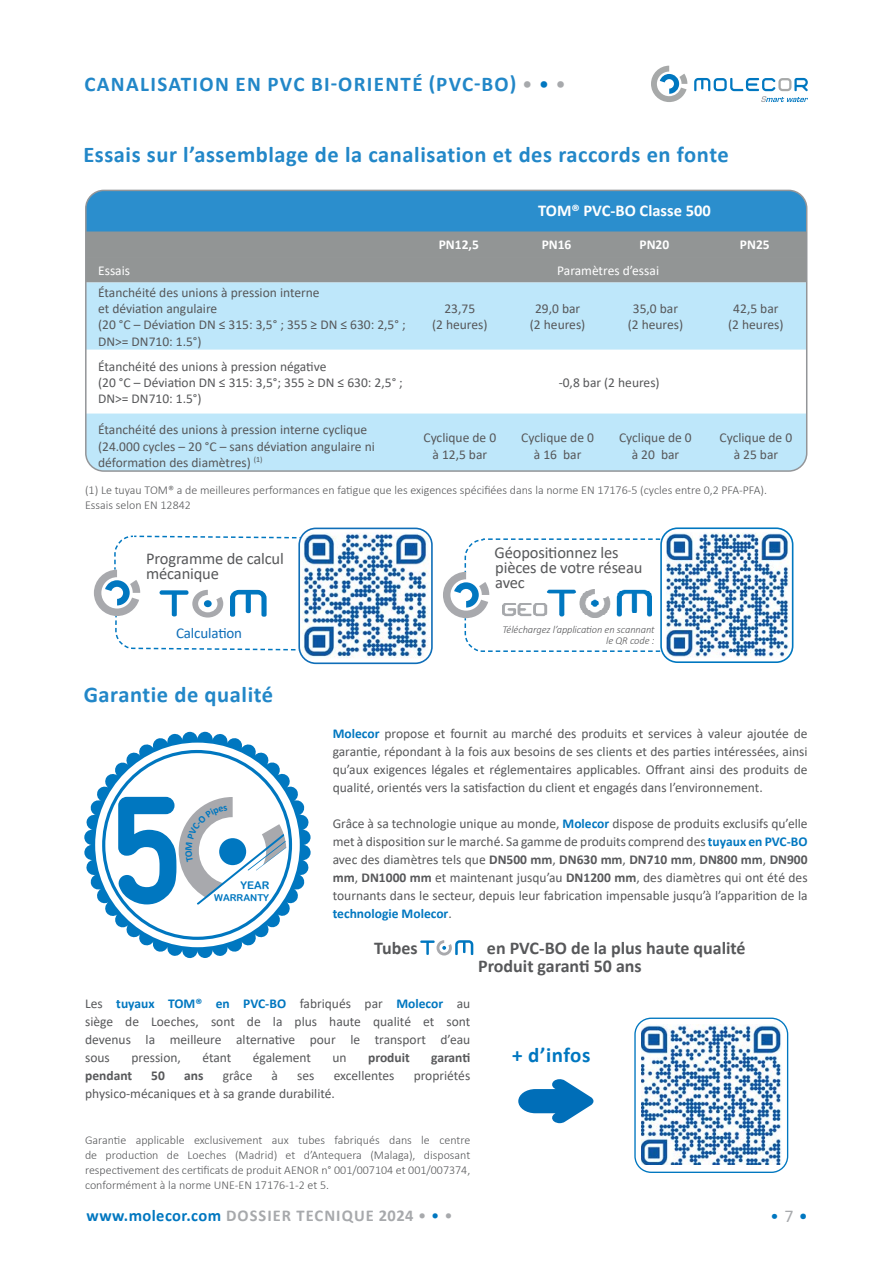
<style>
.page{position:relative;width:893px;height:1263px;background:#fff}
.page>*{position:absolute;margin:0;border:0;box-sizing:border-box;transform-origin:0 0}
.titulo_azul{font:700 22.5px "Calibri";letter-spacing:.025em;color:#2287c8}
.t1{font:700 21px "Calibri";letter-spacing:.065em;color:#2287c8}
.titulo_azul-2{font:700 21px "Calibri";letter-spacing:.02em;color:#0077c0}
.t2{font:700 18px "Calibri";color:#57585a}
.t3{font:300 18px "Calibri";color:#0077c0}
.t4{font:16.5px/15px "Calibri";letter-spacing:-.01em;color:#57585a}
.t5{font:700 16.5px "Calibri";letter-spacing:.04em;color:#a7a9ac}
.t6{font:700 16.5px "Calibri";color:#fff}
.t7{font:15px "Calibri";letter-spacing:-.01em;color:#0f6eb8}
.txt_general{font:13.5px/16.2px "Calibri";color:#57585a;text-align:center}
.txt_general-2{font:700 13.5px "Calibri";color:#57585a}
.t8{font:13.5px "Calibri";color:#fff}
.t9{font:700 13.5px "Calibri";color:#fff}
.leyenda{font:300 12px/15px "Calibri";color:#57585a;text-align:justify}
.t10{font:10.65px "Arial Rounded MT Bold";color:#0077c0}
.t11{font:italic 300 10.5px/10.5px "Calibri";letter-spacing:-.01em;color:#57585a;text-align:right}
.t12{font:9.45px "Arial Rounded MT Bold";color:#0077c0}
.s1{font-weight:400;color:#a7a9ac}
.s2{font-weight:400;color:#0077c0}
.s3{font-weight:700;color:#0077c0}
.s4{font-weight:700}
.s5{color:#0077c0}
.s6{font-weight:400}
</style>
<div class="page">
<svg style="left:651px;top:66px;width:36px;height:36px"></svg>
<svg style="left:694px;top:78px;width:114px;height:24px"></svg>
<div style="left:86px;top:190px;width:720px;height:41px;background:#2b8ecd"></div>
<div style="left:88px;top:231px;width:716px;height:51px;background:#929595"></div>
<div style="left:88px;top:282px;width:716px;height:68px;background:#bee7fa"></div>
<svg style="left:88px;top:413px;width:716px;height:1px"></svg>
<div style="left:88px;top:414px;width:718px;height:57px;background:#bee7fa"></div>
<div style="left:85px;top:190px;width:722px;height:282px;border:2px solid #939598;border-radius:18px"></div>
<svg style="left:84px;top:731px;width:227px;height:227px"></svg>
<div style="left:95px;top:743px;width:205px;height:204px;background:#fff;border-radius:50%"></div>
<svg style="left:420px;top:940px;width:53px;height:15px"></svg>
<img style="left:641px;top:1024px;width:140px;height:141px">
<div style="left:634px;top:1017px;width:154px;height:156px;border:1px solid #0077c0;border-radius:16px"></div>
<svg style="left:518px;top:1079px;width:75px;height:44px"></svg>
<img style="left:666px;top:533px;width:124px;height:124px">
<div style="left:660px;top:527px;width:133px;height:136px;border:2px solid #0077c0;border-radius:16px"></div>
<svg style="left:443px;top:538px;width:234px;height:115px"></svg>
<svg style="left:94px;top:535px;width:203px;height:116px"></svg>
<div style="left:295px;top:533px;width:37px;height:124px;background:#fff;border-radius:18px"></div>
<img style="left:503px;top:589px;width:149px;height:28px">
<img style="left:299px;top:533px;width:133px;height:130px">
<div style="left:298px;top:528px;width:135px;height:136px;border:2px solid #0f6eb8;border-radius:17px"></div>
<svg style="left:102px;top:749px;width:191px;height:191px"></svg>
<h2 class="t1" style="left:84px;top:69px;width:483px">CANALISATION EN PVC BI-ORIENTÉ (PVC-BO) <span class="s1">•</span> <span class="s2">•</span> <span class="s1">•</span></h2>
<p class="titulo_azul" style="left:83px;top:139px;width:647px">Essais sur l’assemblage de la canalisation et des raccords en fonte</p>
<p class="t6" style="left:538px;top:199px;width:174px">TOM® PVC-BO Classe 500</p>
<p class="t9" style="left:439px;top:235px;width:42px">PN12,5</p>
<p class="t9" style="left:542px;top:235px;width:31px">PN16</p>
<p class="t9" style="left:639px;top:235px;width:31px">PN20</p>
<p class="t9" style="left:740px;top:235px;width:31px">PN25</p>
<p class="t8" style="left:98px;top:261px;width:33px">Essais</p>
<p class="t8" style="left:557px;top:261px;width:103px">Paramètres d’essai</p>
<p class="txt_general" style="left:98px;top:284px;width:309px;text-align:left">Étanchéité des unions à pression interne<br>et déviation angulaire<br>(20 °C – Déviation DN ≤ 315: 3,5° ; 355 ≥ DN ≤ 630: 2,5° ; DN&gt;= DN710: 1.5°)</p>
<p class="txt_general" style="left:432px;top:300px;width:57px">23,75<br>(2 heures)</p>
<p class="txt_general" style="left:530px;top:300px;width:57px">29,0 bar (2 heures)</p>
<p class="txt_general" style="left:628px;top:300px;width:57px">35,0 bar (2 heures)</p>
<p class="txt_general" style="left:728px;top:300px;width:57px">42,5 bar (2 heures)</p>
<p class="txt_general" style="left:98px;top:358px;width:306px;text-align:left">Étanchéité des unions à pression négative<br>(20 °C – Déviation DN ≤ 315: 3,5°; 355 ≥ DN ≤ 630: 2,5° ;<br>DN&gt;= DN710: 1.5°)</p>
<p class="txt_general" style="left:559px;top:374px;width:103px">-0,8 bar (2 heures)</p>
<p class="txt_general" style="left:98px;top:421px;width:278px;text-align:left">Étanchéité des unions à pression interne cyclique (24.000 cycles – 20 °C – sans déviation angulaire ni déformation des diamètres) <sup>(1)</sup></p>
<p class="txt_general" style="left:423px;top:429px;width:74px">Cyclique de 0 à 12,5 bar</p>
<p class="txt_general" style="left:521px;top:429px;width:74px">Cyclique de 0 à 16 bar</p>
<p class="txt_general" style="left:619px;top:429px;width:74px">Cyclique de 0 à 20 bar</p>
<p class="txt_general" style="left:720px;top:429px;width:74px">Cyclique de 0 à 25 bar</p>
<p class="leyenda" style="left:85px;top:483px;width:683px">(1) Le tuyau TOM® a de meilleures performances en fatigue que les exigences spécifiées dans la norme EN 17176-5 (cycles entre 0,2 PFA-PFA).</p>
<p class="leyenda" style="left:85px;top:497px;width:107px">Essais selon EN 12842</p>
<p class="t4" style="left:146px;top:551px;width:139px">Programme de calcul mécanique</p>
<p class="t7" style="left:176px;top:623px;width:68px">Calculation</p>
<p class="titulo_azul" style="left:84px;top:679px;width:191px">Garantie de qualité</p>
<p class="t10" style="left:241px;top:879px;width:30px">YEAR</p>
<p class="t12" style="left:214px;top:892px;width:56px">WARRANTY</p>
<p class="t4" style="left:494px;top:544px;width:149px">Géopositionnez les pièces de votre réseau avec</p>
<p class="t11" style="left:503px;top:624px;width:153px">Téléchargez l’application en scannant le QR code :</p>
<p class="txt_general" style="left:333px;top:724px;width:476px;line-height:18px;text-align:justify"><span class="s3">Molecor</span> propose et fournit au marché des produits et services à valeur ajoutée de garantie, répondant à la fois aux besoins de ses clients et des parties intéressées, ainsi qu’aux exigences légales et réglementaires applicables. Offrant ainsi des produits de qualité, orientés vers la satisfaction du client et engagés dans l’environnement.</p>
<p class="txt_general" style="left:333px;top:814px;width:476px;line-height:18px;text-align:justify">Grâce à sa technologie unique au monde, <span class="s3">Molecor</span> dispose de produits exclusifs qu’elle met à disposition sur le marché. Sa gamme de produits comprend des <span class="s3">tuyaux en PVC-BO </span>avec des diamètres tels que <span class="s4">DN500 mm</span>, <span class="s4">DN630 mm</span>, <span class="s4">DN710 mm</span>, <span class="s4">DN800 mm</span>, <span class="s4">DN900 mm</span>, <span class="s4">DN1000 mm</span> et maintenant jusqu’au <span class="s4">DN1200 mm</span>, des diamètres qui ont été des tournants dans le secteur, depuis leur fabrication impensable jusqu’à l’apparition de la <span class="s3">technologie Molecor</span>.</p>
<p class="t2" style="left:374px;top:935px;width:45px">Tubes</p>
<p class="t2" style="left:487px;top:935px;width:260px">en PVC-BO de la plus haute qualité</p>
<p class="t2" style="left:478px;top:953px;width:165px">Produit garanti 50 ans</p>
<p class="txt_general" style="left:85px;top:994px;width:387px;line-height:18px;text-align:justify">Les <span class="s3">tuyaux TOM® en PVC-BO</span> fabriqués par <span class="s3">Molecor</span> au siège de Loeches, sont de la plus haute qualité et sont devenus la meilleure alternative pour le transport d’eau sous</p>
<p class="txt_general" style="left:131px;top:1049px;width:51px">pression,</p>
<p class="txt_general" style="left:202px;top:1049px;width:30px">étant</p>
<p class="txt_general" style="left:253px;top:1049px;width:60px">également</p>
<p class="txt_general" style="left:332px;top:1049px;width:16px">un</p>
<p class="txt_general-2" style="left:368px;top:1048px;width:43px">produit</p>
<p class="txt_general-2" style="left:431px;top:1048px;width:41px">garanti</p>
<p class="txt_general-2" style="left:85px;top:1066px;width:48px">pendant</p>
<p class="txt_general-2" style="left:151px;top:1066px;width:15px">50</p>
<p class="txt_general-2" style="left:184px;top:1066px;width:21px">ans</p>
<p class="txt_general" style="left:223px;top:1067px;width:31px">grâce</p>
<p class="txt_general" style="left:272px;top:1067px;width:8px">à</p>
<p class="txt_general" style="left:297px;top:1067px;width:19px">ses</p>
<p class="txt_general" style="left:334px;top:1067px;width:62px">excellentes</p>
<p class="txt_general" style="left:414px;top:1067px;width:58px">propriétés</p>
<p class="txt_general" style="left:85px;top:1085px;width:251px">physico-mécaniques et à sa grande durabilité.</p>
<p class="leyenda" style="left:85px;top:1132px;width:387px">Garantie applicable exclusivement aux tubes fabriqués dans le centre de production de Loeches (Madrid) et d’Antequera (Malaga), disposant respectivement des certificats de produit AENOR n° 001/007104 et 001/007374, conformément à la norme UNE-EN 17176-1-2 et 5.</p>
<p class="t5" style="left:87px;top:1204px;width:368px"><span class="s5">www.molecor.com</span> DOSSIER TECNIQUE 2024 <span class="s6">•</span> <span class="s2">•</span> <span class="s6">•</span></p>
<p class="titulo_azul-2" style="left:512px;top:1040px;width:80px">+ d’infos</p>
<h3 class="t3" style="left:770px;top:1205px;width:39px">•<span class="s1">7</span><span class="s6">•</span></h3>
</div>
